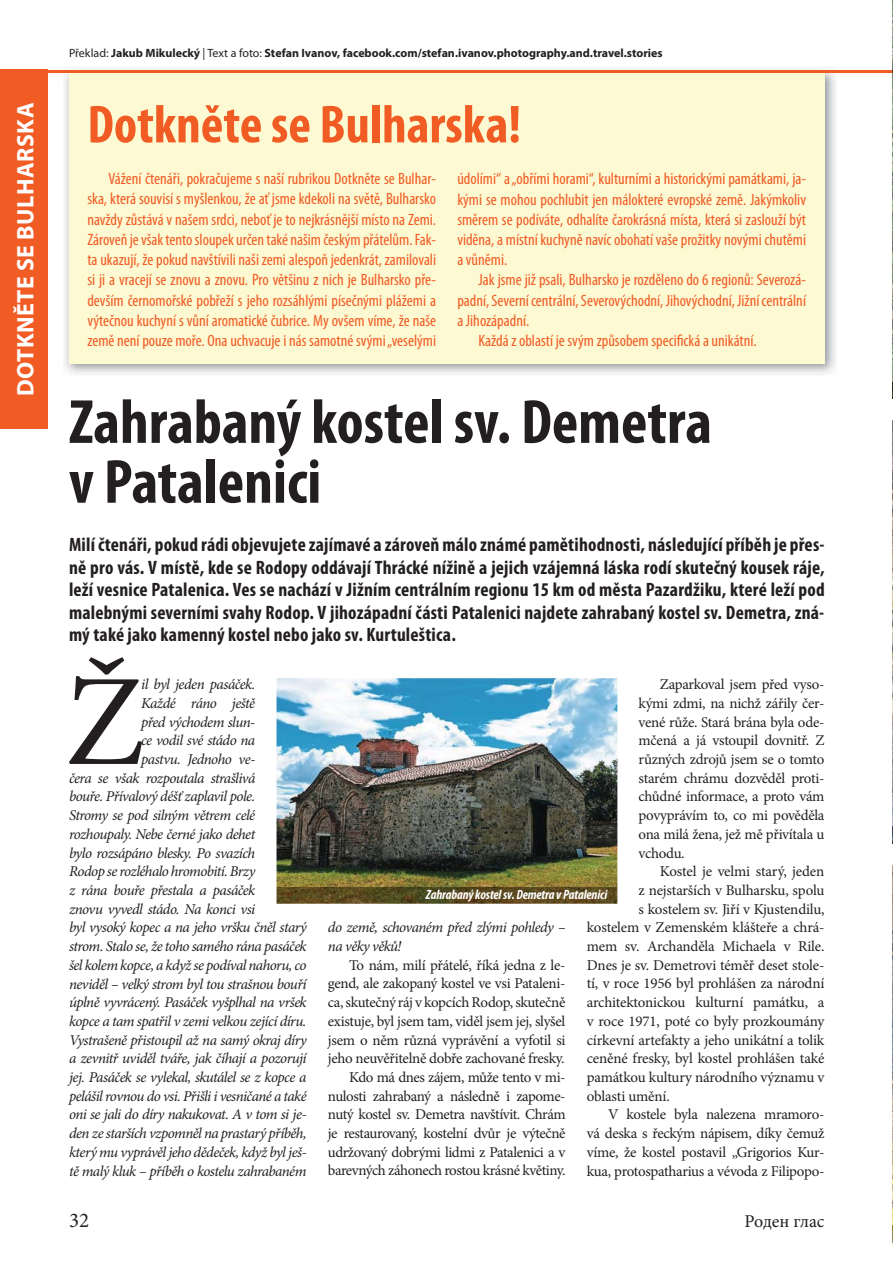
<style>
.page{position:relative;width:893px;height:1263px;background:#fff}
.page>*{position:absolute;margin:0;border:0;box-sizing:border-box;transform-origin:0 0}
.t1{font:130.05px "Minion Pro";color:#231f20}
.t2{font:700 condensed 62.85px/59.8px "Myriad Pro";color:#231f20}
.t3{font:700 condensed 53.85px "Myriad Pro";color:#f15b24}
.t4{font:700 24px "Myriad Pro";letter-spacing:.02em;color:#fff}
.t5{font:21px "Minion Pro";color:#231f20}
.t6{font:700 condensed 19.5px/22.5px "Myriad Pro";letter-spacing:.01em;color:#231f20;text-align:justify}
.t7{font:18px "Minion Pro";letter-spacing:-.005em;color:#231f20}
.t8{font:condensed 16.5px/20.2px "Myriad Pro";color:#f15b24;text-align:justify}
.t9{font:15px/18.8px "Minion Pro";letter-spacing:-.02em;color:#231f20;text-align:justify}
.t10{font:italic 15px/18.8px "Minion Pro";letter-spacing:-.035em;color:#231f20}
.t11{font:italic 700 condensed 13.5px "Myriad Pro";letter-spacing:-.01em;color:#fff}
.t12{font:700 12px "Myriad Pro";color:#231f20}
.s1{font-weight:400}
</style>
<div class="page">
<img style="left:63px;top:68px;width:774px;height:306px">
<div style="left:69px;top:73px;width:755px;height:291px;background:#fdf9d2"></div>
<hr style="left:0;top:70px;width:892px;height:2px;background:#f15b24">
<div style="left:0;top:70px;width:48px;height:359px;background:#f15b24"></div>
<img style="left:892px;top:865px;width:1px;height:382px">
<img style="left:276px;top:678px;width:341px;height:209px">
<img style="left:892px;top:420px;width:1px;height:406px">
<img style="left:892px;top:1px;width:1px;height:381px">
<img style="left:276px;top:887px;width:341px;height:17px">
<svg style="left:892px;top:382px;width:1px;height:17px"></svg>
<svg style="left:892px;top:826px;width:1px;height:17px"></svg>
<svg style="left:892px;top:1226px;width:1px;height:17px"></svg>
<h3 class="t4" style="left:16px;top:396px;width:295px;rotate:-90deg">DOTKNĚTE SE BULHARSKA</h3>
<p class="t12" style="left:69px;top:48px;width:595px"><span class="s1">Překlad:</span> Jakub Mikulecký <span class="s1">| Text a foto:</span> Stefan Ivanov, facebook.com/stefan.ivanov.photography.and.travel.stories</p>
<h3 class="t3" style="left:87px;top:104px;width:435px">Dotkněte se Bulharska!</h3>
<p class="t8" style="left:87px;top:170px;width:350px;text-indent:21px">Vážení čtenáři, pokračujeme s naší rubrikou Dotkněte se Bulhar&shy;ska, která souvisí s myšlenkou, že ať jsme kdekoli na světě, Bulharsko navždy zůstává v našem srdci, neboť je to nejkrásnější místo na Zemi.<br>Zároveň je však tento sloupek určen také našim českým přátelům. Fak&shy;ta ukazují, že pokud navštívili naši zemi alespoň jedenkrát, zamilovali si ji a vracejí se znovu a znovu. Pro většinu z nich je Bulharsko pře&shy;devším černomořské pobřeží s jeho rozsáhlými písečnými plážemi a výtečnou kuchyní s vůní aromatické čubrice. My ovšem víme, že naše země není pouze moře. Ona uchvacuje i nás samotné svými „veselými</p>
<p class="t8" style="left:457px;top:170px;width:350px">údolími“ a „obřími horami“, kulturními a historickými památkami, ja&shy;kými se mohou pochlubit jen málokteré evropské země. Jakýmkoliv směrem se podíváte, odhalíte čarokrásná místa, která si zaslouží být viděna, a místní kuchyně navíc obohatí vaše prožitky novými chutěmi a vůněmi.</p>
<p class="t8" style="left:478px;top:271px;width:329px">Jak jsme již psali, Bulharsko je rozděleno do 6 regionů: Severozá-</p>
<p class="t8" style="left:457px;top:291px;width:350px">padní, Severní centrální, Severovýchodní, Jihovýchodní, Jižní centrální</p>
<p class="t8" style="left:457px;top:311px;width:74px">a Jihozápadní.</p>
<p class="t8" style="left:478px;top:331px;width:280px">Každá z oblastí je svým způsobem specifická a unikátní.</p>
<h2 class="t2" style="left:69px;top:396px;width:644px">Zahrabaný kostel sv. Demetra v Patalenici</h2>
<p class="t6" style="left:69px;top:535px;width:757px">Milí čtenáři, pokud rádi objevujete zajímavé a zároveň málo známé pamětihodnosti, následující příběh je přes&shy;ně pro vás. V místě, kde se Rodopy oddávají Thrácké nížině a jejich vzájemná láska rodí skutečný kousek ráje, leží vesnice Patalenica. Ves se nachází v Jižním centrálním regionu 15 km od města Pazardžiku, které leží pod malebnými severními svahy Rodop. V jihozápadní části Patalenici najdete zahrabaný kostel sv. Demetra, zná&shy;mý také jako kamenný kostel nebo jako sv. Kurtuleštica.</p>
<h1 class="t1" style="left:65px;top:671px;width:80px">Ž</h1>
<p class="t10" style="left:141px;top:676px;width:116px">il byl jeden pasáček.</p>
<p class="t10" style="left:141px;top:695px;width:116px">Každé ráno ještě</p>
<p class="t10" style="left:141px;top:714px;width:116px">před východem slun-</p>
<p class="t10" style="left:141px;top:732px;width:116px">ce vodil své stádo na</p>
<p class="t10" style="left:141px;top:751px;width:116px">pastvu. Jednoho ve-</p>
<p class="t10" style="left:69px;top:770px;width:188px">čera se však rozpoutala strašlivá</p>
<p class="t10" style="left:69px;top:788px;width:188px">bouře. Přívalový déšť zaplavil pole.</p>
<p class="t10" style="left:69px;top:807px;width:188px">Stromy se pod silným větrem celé</p>
<p class="t10" style="left:69px;top:826px;width:188px">rozhoupaly. Nebe černé jako dehet</p>
<p class="t10" style="left:69px;top:845px;width:188px">bylo rozsápáno blesky. Po svazích</p>
<p class="t10" style="left:69px;top:863px;width:188px">Rodop se rozléhalo hromobití. Brzy</p>
<p class="t10" style="left:69px;top:882px;width:188px">z rána bouře přestala a pasáček</p>
<p class="t10" style="left:69px;top:901px;width:188px">znovu vyvedl stádo. Na konci vsi</p>
<p class="t10" style="left:69px;top:919px;width:239px">byl vysoký kopec a na jeho vršku čněl starý</p>
<p class="t10" style="left:69px;top:938px;width:239px">strom. Stalo se, že toho samého rána pasáček</p>
<p class="t10" style="left:69px;top:957px;width:239px">šel kolem kopce, a když se podíval nahoru, co</p>
<p class="t10" style="left:69px;top:976px;width:239px">neviděl – velký strom byl tou strašnou bouří</p>
<p class="t10" style="left:69px;top:994px;width:239px">úplně vyvrácený. Pasáček vyšplhal na vršek</p>
<p class="t10" style="left:69px;top:1013px;width:239px">kopce a tam spatřil v zemi velkou zející díru.</p>
<p class="t10" style="left:69px;top:1032px;width:239px">Vystrašeně přistoupil až na samý okraj díry</p>
<p class="t10" style="left:69px;top:1050px;width:239px">a zevnitř uviděl tváře, jak číhají a pozorují</p>
<p class="t10" style="left:69px;top:1069px;width:239px">jej. Pasáček se vylekal, skutálel se z kopce a</p>
<p class="t10" style="left:69px;top:1088px;width:239px">pelášil rovnou do vsi. Přišli i vesničané a také</p>
<p class="t10" style="left:69px;top:1107px;width:239px">oni se jali do díry nakukovat. A v tom si je-</p>
<p class="t10" style="left:69px;top:1125px;width:239px">den ze starších vzpomněl na prastarý příběh,</p>
<p class="t10" style="left:69px;top:1144px;width:239px">který mu vyprávěl jeho dědeček, když byl ješ-</p>
<p class="t10" style="left:69px;top:1163px;width:239px">tě malý kluk – příběh o kostelu zahrabaném</p>
<p class="t9" style="left:639px;top:676px;width:187px;text-indent:21px">Zaparkoval jsem před vyso&shy;kými zdmi, na nichž zářily čer&shy;vené růže. Stará brána byla ode&shy;mčená a já vstoupil dovnitř. Z různých zdrojů jsem se o tomto starém chrámu dozvěděl proti&shy;chůdné informace, a proto vám povyprávím to, co mi pověděla ona milá žena, jež mě přivítala u vchodu.</p>
<p class="t9" style="left:660px;top:863px;width:166px">Kostel je velmi starý, jeden</p>
<p class="t9" style="left:639px;top:882px;width:187px">z nejstarších v Bulharsku, spolu</p>
<p class="t9" style="left:639px;top:901px;width:187px">s kostelem sv. Jiří v Kjustendilu,</p>
<p class="t9" style="left:587px;top:919px;width:239px">kostelem v Zemenském klášteře a chrá-</p>
<p class="t9" style="left:587px;top:938px;width:239px">mem sv. Archanděla Michaela v Rile.</p>
<p class="t9" style="left:587px;top:957px;width:239px">Dnes je sv. Demetrovi téměř deset stole-</p>
<p class="t9" style="left:587px;top:976px;width:239px">tí, v roce 1956 byl prohlášen za národní</p>
<p class="t9" style="left:587px;top:994px;width:239px">architektonickou kulturní památku, a</p>
<p class="t9" style="left:587px;top:1013px;width:239px">v roce 1971, poté co byly prozkoumány</p>
<p class="t9" style="left:587px;top:1032px;width:239px">církevní artefakty a jeho unikátní a tolik</p>
<p class="t9" style="left:587px;top:1050px;width:239px">ceněné fresky, byl kostel prohlášen také</p>
<p class="t9" style="left:587px;top:1069px;width:239px">památkou kultury národního významu v</p>
<p class="t9" style="left:587px;top:1088px;width:84px">oblasti umění.</p>
<p class="t9" style="left:608px;top:1107px;width:218px">V kostele byla nalezena mramoro-</p>
<p class="t9" style="left:587px;top:1125px;width:239px">vá deska s řeckým nápisem, díky čemuž</p>
<p class="t9" style="left:587px;top:1144px;width:239px">víme, že kostel postavil „Grigorios Kur-</p>
<p class="t9" style="left:587px;top:1163px;width:239px">kua, protospatharius a vévoda z Filipopo-</p>
<p class="t11" style="left:426px;top:890px;width:183px">Zahrabaný kostel sv. Demetra v Patalenici</p>
<p class="t10" style="left:328px;top:919px;width:239px">do země, schovaném před zlými pohledy – na věky věků!</p>
<p class="t9" style="left:328px;top:957px;width:239px;text-align:right">To nám, milí přátelé, říká jedna z le&shy;gend, ale zakopaný kostel ve vsi Pataleni&shy;ca, skutečný ráj v kopcích Rodop, skutečně existuje, byl jsem tam, viděl jsem jej, slyšel jsem o něm různá vyprávění a vyfotil si jeho neuvěřitelně dobře zachované fresky.<br>Kdo má dnes zájem, může tento v mi&shy;nulosti zahrabaný a následně i zapome&shy;nutý kostel sv. Demetra navštívit. Chrám je restaurovaný, kostelní dvůr je výtečně udržovaný dobrými lidmi z Patalenici a v barevných záhonech rostou krásné květiny.</p>
<h3 class="t5" style="left:69px;top:1212px;width:22px">32</h3>
<p class="t7" style="left:744px;top:1214px;width:81px">Роден глас</p>
</div>
